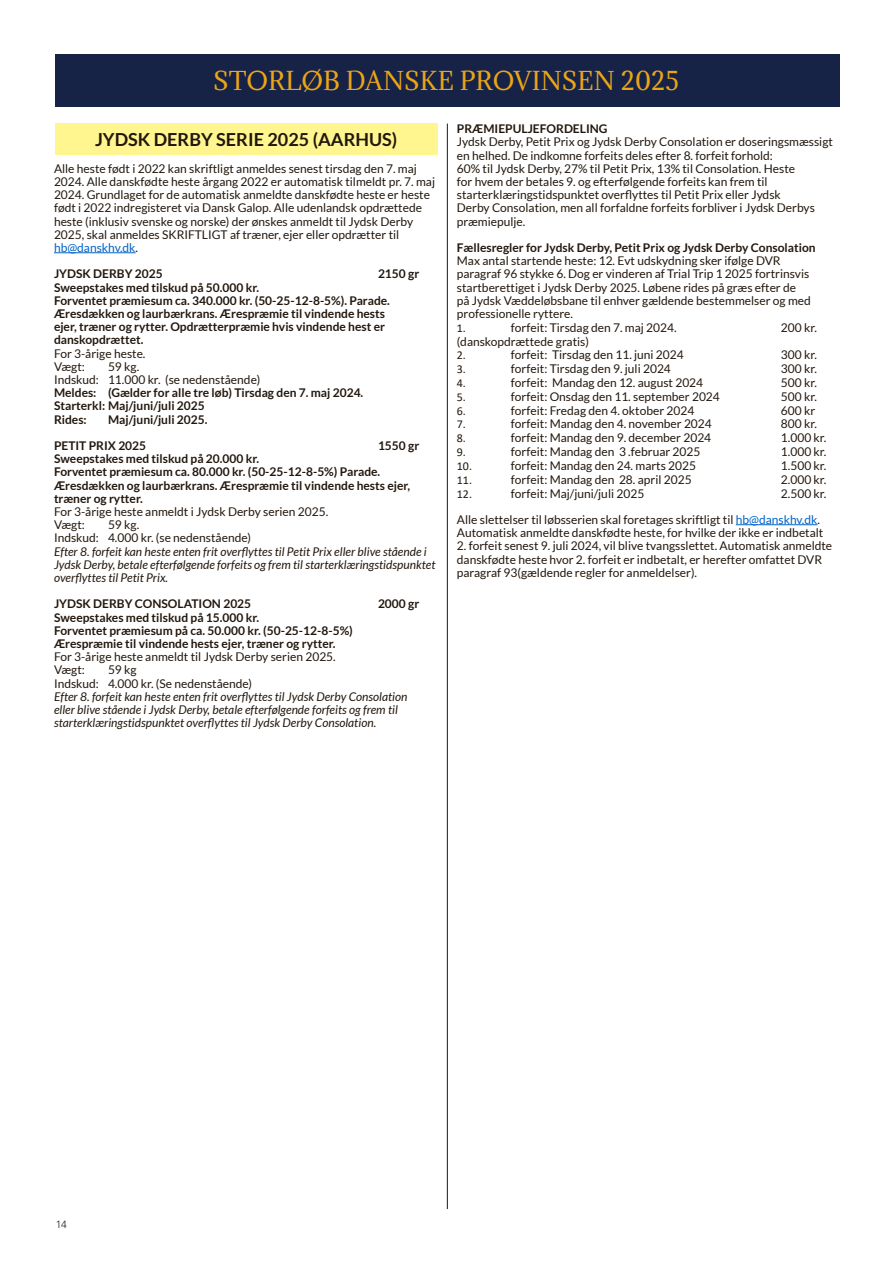
<style>
.page{position:relative;width:893px;height:1263px;background:#fff}
.page>*{position:absolute;margin:0;border:0;box-sizing:border-box;transform-origin:0 0}
.t1{font:24px "Adamina";color:#eba517}
.t2{font:700 18px "Lato";color:#22170d}
.t3{font:12px/13.2px "Lato";color:#22170d}
.t4{font:700 12px/13.2px "Lato";color:#22170d}
.t5{font:italic 12px/13.2px "Lato";color:#22170d}
.t6{font:12px "Calibri";color:#22170d}
.t7{font:300 10.5px "Univers LT Std";color:#22170d}
.s1{color:#0063c5}
</style>
<div class="page">
<div style="left:56px;top:124px;width:382px;height:31px;background:#fff690"></div>
<hr style="left:54px;top:252px;width:82px;height:1px;background:#0063c5">
<hr style="left:736px;top:524px;width:81px;height:1px;background:#0063c5">
<hr style="left:447px;top:124px;width:1px;height:1085px;background:#22170d">
<div style="left:56px;top:54px;width:784px;height:52px;background:#172247"></div>
<h1 class="t1" style="left:213px;top:65px;width:467px">STORLØB DANSKE PROVINSEN 2025</h1>
<h2 class="t2" style="left:95px;top:129px;width:304px">JYDSK DERBY SERIE 2025 (AARHUS)</h2>
<p class="t3" style="left:54px;top:162px;width:383px">Alle heste født i 2022 kan skriftligt anmeldes senest tirsdag den 7. maj 2024. Alle danskfødte heste årgang 2022 er automatisk tilmeldt pr. 7. maj 2024. Grundlaget for de automatisk anmeldte danskfødte heste er heste født i 2022 indregisteret via Dansk Galop. Alle udenlandsk opdrættede heste (inklusiv svenske og norske) der ønskes anmeldt til Jydsk Derby 2025, skal anmeldes SKRIFTLIGT af træner, ejer eller opdrætter til <span class="s1">hb@danskhv.dk</span>.</p>
<p class="t4" style="left:54px;top:267px;width:110px">JYDSK DERBY 2025</p>
<p class="t4" style="left:378px;top:267px;width:43px">2150 gr</p>
<p class="t4" style="left:54px;top:280px;width:337px">Sweepstakes med tilskud på 50.000 kr.<br>Forventet præmiesum ca. 340.000 kr. (50-25-12-8-5%). Parade.<br>Æresdækken og laurbærkrans. Ærespræmie til vindende hests ejer, træner og rytter. Opdrætterpræmie hvis vindende hest er danskopdrættet.</p>
<p class="t3" style="left:54px;top:346px;width:93px">For 3-årige heste.<br>Vægt:</p>
<p class="t3" style="left:54px;top:360px;width:208px;text-indent:54px">59 kg.<br>Indskud: 11.000 kr. (se nedenstående)</p>
<p class="t4" style="left:54px;top:386px;width:311px">Meldes: (Gælder for alle tre løb) Tirsdag den 7. maj 2024.<br>Starterkl: Maj/juni/juli 2025<br>Rides:</p>
<p class="t4" style="left:108px;top:412px;width:101px">Maj/juni/juli 2025.</p>
<p class="t4" style="left:54px;top:439px;width:94px">PETIT PRIX 2025</p>
<p class="t4" style="left:378px;top:439px;width:43px">1550 gr</p>
<p class="t4" style="left:54px;top:452px;width:358px">Sweepstakes med tilskud på 20.000 kr.<br>Forventet præmiesum ca. 80.000 kr. (50-25-12-8-5%) Parade.<br>Æresdækken og laurbærkrans. Ærespræmie til vindende hests ejer, træner og rytter.</p>
<p class="t3" style="left:54px;top:505px;width:276px">For 3-årige heste anmeldt i Jydsk Derby serien 2025.<br>Vægt:</p>
<p class="t3" style="left:54px;top:518px;width:199px;text-indent:54px">59 kg.<br>Indskud: 4.000 kr. (se nedenstående)</p>
<p class="t5" style="left:54px;top:545px;width:383px">Efter 8. forfeit kan heste enten frit overflyttes til Petit Prix eller blive stående i<br>Jydsk Derby, betale efterfølgende forfeits og frem til starterklæringstidspunktet overflyttes til Petit Prix.</p>
<p class="t4" style="left:54px;top:597px;width:199px">JYDSK DERBY CONSOLATION 2025</p>
<p class="t4" style="left:378px;top:597px;width:43px">2000 gr</p>
<p class="t4" style="left:54px;top:610px;width:300px">Sweepstakes med tilskud på 15.000 kr.<br>Forventet præmiesum på ca. 50.000 kr. (50-25-12-8-5%)<br>Ærespræmie til vindende hests ejer, træner og rytter.</p>
<p class="t3" style="left:54px;top:650px;width:283px">For 3-årige heste anmeldt til Jydsk Derby serien 2025.<br>Vægt:</p>
<p class="t3" style="left:54px;top:663px;width:200px;text-indent:54px">59 kg<br>Indskud: 4.000 kr. (Se nedenstående)</p>
<p class="t5" style="left:54px;top:690px;width:355px">Efter 8. forfeit kan heste enten frit overflyttes til Jydsk Derby Consolation eller blive stående i Jydsk Derby, betale efterfølgende forfeits og frem til starterklæringstidspunktet overflyttes til Jydsk Derby Consolation.</p>
<p class="t4" style="left:457px;top:122px;width:152px">PRÆMIEPULJEFORDELING</p>
<p class="t3" style="left:457px;top:135px;width:378px">Jydsk Derby, Petit Prix og Jydsk Derby Consolation er doseringsmæssigt en helhed. De indkomne forfeits deles efter 8. forfeit forhold:<br>60% til Jydsk Derby, 27% til Petit Prix, 13% til Consolation. Heste<br>for hvem der betales 9. og efterfølgende forfeits kan frem til starterklæringstidspunktet overflyttes til Petit Prix eller Jydsk<br>Derby Consolation, men all forfaldne forfeits forbliver i Jydsk Derbys præmiepulje.</p>
<p class="t4" style="left:457px;top:241px;width:360px">Fællesregler for Jydsk Derby, Petit Prix og Jydsk Derby Consolation</p>
<p class="t3" style="left:457px;top:254px;width:355px">Max antal startende heste: 12. Evt udskydning sker ifølge DVR paragraf 96 stykke 6. Dog er vinderen af Trial Trip 1 2025 fortrinsvis startberettiget i Jydsk Derby 2025. Løbene rides på græs efter de på Jydsk Væddeløbsbane til enhver gældende bestemmelser og med professionelle ryttere.</p>
<p class="t6" style="left:457px;top:320px;width:11px">1.</p>
<p class="t3" style="left:511px;top:321px;width:167px">forfeit: Tirsdag den 7. maj 2024.</p>
<p class="t3" style="left:781px;top:321px;width:38px">200 kr.</p>
<p class="t3" style="left:457px;top:335px;width:134px">(danskopdrættede gratis)</p>
<p class="t6" style="left:457px;top:347px;width:11px">2.</p>
<p class="t3" style="left:511px;top:348px;width:174px">forfeit: Tirsdag den 11. juni 2024</p>
<p class="t3" style="left:781px;top:348px;width:38px">300 kr.</p>
<p class="t6" style="left:457px;top:361px;width:11px">3.</p>
<p class="t3" style="left:511px;top:362px;width:162px">forfeit: Tirsdag den 9. juli 2024</p>
<p class="t3" style="left:781px;top:362px;width:38px">300 kr.</p>
<p class="t6" style="left:457px;top:375px;width:11px">4.</p>
<p class="t3" style="left:511px;top:376px;width:194px">forfeit: Mandag den 12. august 2024</p>
<p class="t3" style="left:781px;top:376px;width:38px">500 kr.</p>
<p class="t6" style="left:457px;top:389px;width:11px">5.</p>
<p class="t3" style="left:511px;top:390px;width:210px">forfeit: Onsdag den 11. september 2024</p>
<p class="t3" style="left:781px;top:390px;width:38px">500 kr.</p>
<p class="t6" style="left:457px;top:402px;width:11px">6.</p>
<p class="t3" style="left:511px;top:404px;width:185px">forfeit: Fredag den 4. oktober 2024</p>
<p class="t3" style="left:781px;top:404px;width:36px">600 kr</p>
<p class="t6" style="left:457px;top:416px;width:11px">7.</p>
<p class="t3" style="left:511px;top:417px;width:202px">forfeit: Mandag den 4. november 2024</p>
<p class="t3" style="left:781px;top:417px;width:38px">800 kr.</p>
<p class="t6" style="left:457px;top:430px;width:11px">8.</p>
<p class="t3" style="left:511px;top:431px;width:202px">forfeit: Mandag den 9. december 2024</p>
<p class="t3" style="left:781px;top:431px;width:47px">1.000 kr.</p>
<p class="t6" style="left:457px;top:444px;width:11px">9.</p>
<p class="t3" style="left:511px;top:445px;width:191px">forfeit: Mandag den 3 .februar 2025</p>
<p class="t3" style="left:781px;top:445px;width:47px">1.000 kr.</p>
<p class="t6" style="left:457px;top:458px;width:17px">10.</p>
<p class="t3" style="left:511px;top:459px;width:187px">forfeit: Mandag den 24. marts 2025</p>
<p class="t3" style="left:781px;top:459px;width:47px">1.500 kr.</p>
<p class="t6" style="left:457px;top:471px;width:17px">11.</p>
<p class="t3" style="left:511px;top:473px;width:182px">forfeit: Mandag den 28. april 2025</p>
<p class="t3" style="left:781px;top:473px;width:47px">2.000 kr.</p>
<p class="t6" style="left:457px;top:485px;width:17px">12.</p>
<p class="t3" style="left:511px;top:486px;width:135px">forfeit: Maj/juni/juli 2025</p>
<p class="t3" style="left:457px;top:480px;width:371px;line-height:26.4px;text-indent:324px">2.500 kr.<br>Alle slettelser til løbsserien skal foretages skriftligt til <span class="s1">hb@danskhv.dk</span>.</p>
<p class="t3" style="left:457px;top:526px;width:368px">Automatisk anmeldte danskfødte heste, for hvilke der ikke er indbetalt</p>
<p class="t3" style="left:457px;top:539px;width:377px">2. forfeit senest 9. juli 2024, vil blive tvangsslettet. Automatisk anmeldte danskfødte heste hvor 2. forfeit er indbetalt, er herefter omfattet DVR paragraf 93(gældende regler for anmeldelser).</p>
<p class="t7" style="left:56px;top:1218px;width:13px">14</p>
</div>
